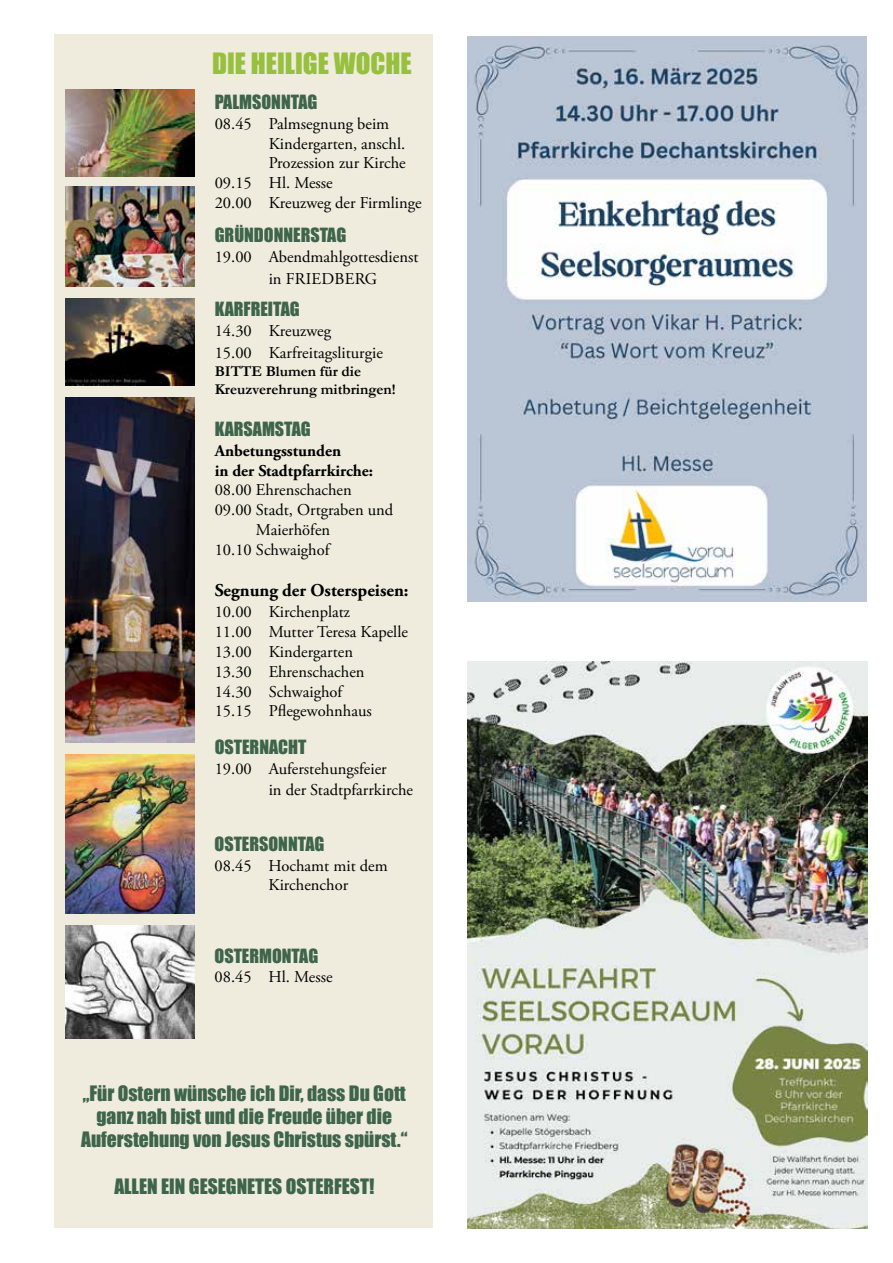
<style>
.page{position:relative;width:893px;height:1263px;background:#fff}
.page>*{position:absolute;margin:0;border:0;box-sizing:border-box;transform-origin:0 0}
.t1{font:27px "Impact";color:#96c03d}
.t2{font:19.5px/23.4px "Impact";color:#3e654b;text-align:center}
.t3{font:18px "Impact";color:#3e654b}
.t4{font:700 18px "Adobe Garamond Pro";color:#000}
.t5{font:16.5px/19.8px "Adobe Garamond Pro";color:#000}
.t6{font:700 16.5px/19.8px "Adobe Garamond Pro";color:#000}
.t7{font:700 15px/18px "Garamond";color:#000}
</style>
<div class="page">
<div style="left:54px;top:35px;width:378px;height:1193px;background:#efebdd"></div>
<img style="left:65px;top:754px;width:130px;height:160px">
<img style="left:65px;top:186px;width:130px;height:100px">
<img style="left:65px;top:298px;width:130px;height:87px">
<img style="left:65px;top:398px;width:130px;height:344px">
<img style="left:65px;top:926px;width:130px;height:112px">
<img style="left:65px;top:89px;width:130px;height:87px">
<img style="left:468px;top:37px;width:399px;height:565px">
<img style="left:468px;top:662px;width:399px;height:566px">
<h1 class="t1" style="left:212px;top:43px;width:51px">die heilige</h1>
<h1 class="t1" style="left:334px;top:43px;width:17px">woche</h1>
<p class="t3" style="left:215px;top:88px;width:19px">Palmsonntag</p>
<p class="t5" style="left:215px;top:114px;width:176px">08.45 Palmsegnung beim</p>
<p class="t5" style="left:269px;top:134px;width:138px">Kindergarten, anschl.</p>
<p class="t5" style="left:269px;top:154px;width:138px">Prozession zur Kirche</p>
<p class="t5" style="left:215px;top:174px;width:120px">09.15 Hl. Messe</p>
<p class="t5" style="left:215px;top:194px;width:208px">20.00 Kreuzweg der Firmlinge</p>
<p class="t3" style="left:215px;top:221px;width:40px">Gründonnerstag</p>
<p class="t5" style="left:269px;top:247px;width:151px;line-height:21.6px;text-indent:-54px">19.00 Abendmahlgottesdienst in Friedberg</p>
<p class="t3" style="left:215px;top:295px;width:20px">Karfreitag</p>
<p class="t5" style="left:215px;top:320px;width:170px;line-height:21.6px">14.30 Kreuzweg<br>15.00 Karfreitagsliturgie</p>
<p class="t7" style="left:215px;top:362px;width:183px">BITTE Blumen für die<br>Kreuzverehrung mitbringen!</p>
<p class="t3" style="left:215px;top:415px;width:98px">KARSAMSTAG</p>
<p class="t6" style="left:215px;top:441px;width:160px">Anbetungsstunden<br>in der Stadtpfarrkirche:</p>
<p class="t5" style="left:215px;top:481px;width:139px">08.00 Ehrenschachen</p>
<p class="t5" style="left:215px;top:501px;width:180px">09.00 Stadt, Ortgraben und</p>
<p class="t5" style="left:256px;top:520px;width:76px">Maierhöfen</p>
<p class="t5" style="left:215px;top:540px;width:116px">10.10 Schwaighof</p>
<p class="t4" style="left:215px;top:580px;width:195px">Segnung der Osterspeisen:</p>
<p class="t5" style="left:215px;top:603px;width:195px">10.00 Kirchenplatz<br>11.00 Mutter Teresa Kapelle<br>13.00 Kindergarten<br>13.30 Ehrenschachen<br>14.30 Schwaighof<br>15.15 Pflegewohnhaus</p>
<p class="t3" style="left:215px;top:733px;width:93px">OSTERNACHT</p>
<p class="t5" style="left:269px;top:758px;width:146px;line-height:21.6px;text-indent:-54px">19.00 Auferstehungsfeier<br>in der Stadtpfarrkirche</p>
<p class="t3" style="left:215px;top:830px;width:20px">Ostersonntag</p>
<p class="t5" style="left:269px;top:856px;width:121px;text-indent:-54px">08.45 Hochamt mit dem<br>Kirchenchor</p>
<p class="t3" style="left:215px;top:941px;width:105px">OSTERMONTAG</p>
<p class="t5" style="left:215px;top:968px;width:120px">08.45 Hl. Messe</p>
<p class="t2" style="left:81px;top:1081px;width:328px">„Für Ostern wünsche ich Dir, dass Du Gott ganz nah bist und die Freude über die<br>Auferstehung von Jesus Christus spürst.“</p>
<p class="t2" style="left:114px;top:1174px;width:261px">ALLEN EIN GESEGNETES OSTERFEST!</p>
</div>
